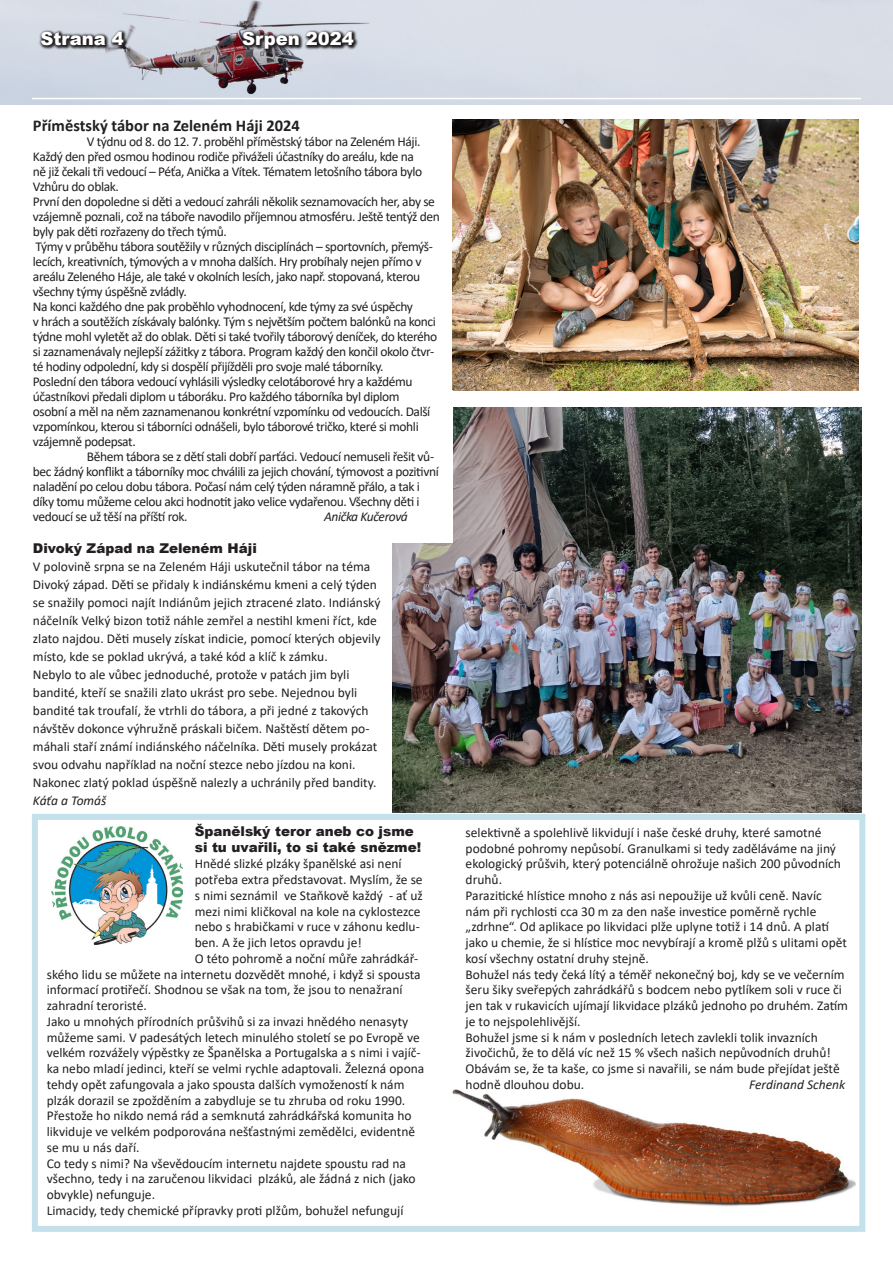
<style>
.page{position:relative;width:893px;height:1263px;background:#fff}
.page>*{position:absolute;margin:0;border:0;box-sizing:border-box;transform-origin:0 0}
.t1{font:900 18px "Arial";color:#fff}
.t2{font:700 16.5px "Calibri";color:#231f20}
.t3{font:13.5px/15.8px "Calibri";letter-spacing:-.005em;color:#231f20}
.t4{font:13.5px/15px "Calibri";letter-spacing:-.03em;color:#231f20}
.t5{font:900 13.5px/16.2px "Arial";color:#231f20}
.t6{font:italic 13.5px "Calibri";letter-spacing:-.015em;color:#231f20}
.s1{font-style:italic}
</style>
<div class="page">
<img style="left:0;top:0;width:893px;height:105px">
<img style="left:452px;top:1089px;width:403px;height:118px">
<img style="left:51px;top:827px;width:131px;height:117px">
<div style="left:32px;top:814px;width:833px;height:418px;border:6px solid #c4e0ea"></div>
<svg style="left:39px;top:29px;width:90px;height:21px;background:#707076"></svg>
<hr style="left:32px;top:98px;width:829px;height:1px;background:#fff">
<svg style="left:240px;top:29px;width:119px;height:25px;background:#706e73"></svg>
<img style="left:453px;top:119px;width:406px;height:271px">
<img style="left:393px;top:408px;width:468px;height:404px">
<div style="left:319px;top:390px;width:134px;height:153px;background:#fff"></div>
<p class="t1" style="left:40px;top:25px;width:85px">Strana 4</p>
<p class="t1" style="left:242px;top:25px;width:113px">Srpen 2024</p>
<p class="t2" style="left:33px;top:114px;width:268px">Příměstský tábor na Zeleném Háji 2024</p>
<p class="t4" style="left:87px;top:134px;width:335px">V týdnu od 8. do 12. 7. proběhl příměstský tábor na Zeleném Háji.</p>
<p class="t4" style="left:33px;top:149px;width:391px">Každý den před osmou hodinou rodiče přiváželi účastníky do areálu, kde na ně již čekali tři vedoucí – Péťa, Anička a Vítek. Tématem letošního tábora bylo<br>Vzhůru do oblak.</p>
<p class="t4" style="left:33px;top:194px;width:408px">První den dopoledne si děti a vedoucí zahráli několik seznamovacích her, aby se vzájemně poznali, což na táboře navodilo příjemnou atmosféru. Ještě tentýž den byly pak děti rozřazeny do třech týmů.</p>
<p class="t4" style="left:33px;top:239px;width:401px">Týmy v průběhu tábora soutěžily v různých disciplínách – sportovních, přemýš&shy;lecích, kreativních, týmových a v mnoha dalších. Hry probíhaly nejen přímo v areálu Zeleného Háje, ale také v okolních lesích, jako např. stopovaná, kterou všechny týmy úspěšně zvládly.</p>
<p class="t4" style="left:33px;top:299px;width:406px">Na konci každého dne pak proběhlo vyhodnocení, kde týmy za své úspěchy<br>v hrách a soutěžích získávaly balónky. Tým s největším počtem balónků na konci týdne mohl vyletět až do oblak. Děti si také tvořily táborový deníček, do kterého si zaznamenávaly nejlepší zážitky z tábora. Program každý den končil okolo čtvr&shy;té hodiny odpolední, kdy si dospělí přijížděli pro svoje malé táborníky.</p>
<p class="t4" style="left:33px;top:374px;width:399px">Poslední den tábora vedoucí vyhlásili výsledky celotáborové hry a každému účastníkovi předali diplom u táboráku. Pro každého táborníka byl diplom osobní a měl na něm zaznamenanou konkrétní vzpomínku od vedoucích. Další vzpomínkou, kterou si táborníci odnášeli, bylo táborové tričko, které si mohli vzájemně podepsat.</p>
<p class="t4" style="left:33px;top:449px;width:407px;text-indent:54px">Během tábora se z dětí stali dobří parťáci. Vedoucí nemuseli řešit vů&shy;bec žádný konflikt a táborníky moc chválili za jejich chování, týmovost a pozitivní naladění po celou dobu tábora. Počasí nám celý týden náramně přálo, a tak i díky tomu můžeme celou akci hodnotit jako velice vydařenou. Všechny děti i vedoucí se už těší na příští rok.</p>
<p class="t6" style="left:324px;top:508px;width:85px">Anička Kučerová</p>
<p class="t5" style="left:33px;top:540px;width:225px">Divoký Západ na Zeleném Háji</p>
<p class="t3" style="left:33px;top:557px;width:349px;line-height:18px">V polovině srpna se na Zeleném Háji uskutečnil tábor na téma Divoký západ. Děti se přidaly k indiánskému kmeni a celý týden se snažily pomoci najít Indiánům jejich ztracené zlato. Indiánský náčelník Velký bizon totiž náhle zemřel a nestihl kmeni říct, kde zlato najdou. Děti musely získat indicie, pomocí kterých objevily místo, kde se poklad ukrývá, a také kód a klíč k zámku.</p>
<p class="t3" style="left:33px;top:665px;width:346px;line-height:18px">Nebylo to ale vůbec jednoduché, protože v patách jim byli bandité, kteří se snažili zlato ukrást pro sebe. Nejednou byli bandité tak troufalí, že vtrhli do tábora, a při jedné z takových návštěv dokonce výhružně práskali bičem. Naštěstí dětem po&shy;máhali staří známí indiánského náčelníka. Děti musely prokázat svou odvahu například na noční stezce nebo jízdou na koni.<br>Nakonec zlatý poklad úspěšně nalezly a uchránily před bandity.<br><span class="s1">Káťa a Tomáš</span></p>
<p class="t5" style="left:195px;top:823px;width:228px">Španělský teror aneb co jsme si tu uvařili, to si také snězme!</p>
<p class="t3" style="left:195px;top:855px;width:230px">Hnědé slizké plzáky španělské asi není potřeba extra představovat. Myslím, že se s nimi seznámil ve Staňkově každý - ať už mezi nimi kličkoval na kole na cyklostezce nebo s hrabičkami v ruce v záhonu kedlu&shy;ben. A že jich letos opravdu je!</p>
<p class="t3" style="left:47px;top:950px;width:375px;text-indent:148px">O této pohromě a noční můře zahrádkář&shy;ského lidu se můžete na internetu dozvědět mnohé, i když si spousta informací protiřečí. Shodnou se však na tom, že jsou to nenažraní zahradní teroristé.</p>
<p class="t3" style="left:47px;top:1013px;width:379px">Jako u mnohých přírodních průšvihů si za invazi hnědého nenasyty můžeme sami. V padesátých letech minulého století se po Evropě ve velkém rozvážely výpěstky ze Španělska a Portugalska a s nimi i vajíč&shy;ka nebo mladí jedinci, kteří se velmi rychle adaptovali. Železná opona tehdy opět zafungovala a jako spousta dalších vymožeností k nám plzák dorazil se zpožděním a zabydluje se tu zhruba od roku 1990.<br>Přestože ho nikdo nemá rád a semknutá zahrádkářská komunita ho likviduje ve velkém podporována nešťastnými zemědělci, evidentně se mu u nás daří.</p>
<p class="t3" style="left:47px;top:1155px;width:370px">Co tedy s nimi? Na vševědoucím internetu najdete spoustu rad na všechno, tedy i na zaručenou likvidaci plzáků, ale žádná z nich (jako obvykle) nefunguje.</p>
<p class="t3" style="left:47px;top:1202px;width:358px">Limacidy, tedy chemické přípravky proti plžům, bohužel nefungují</p>
<p class="t3" style="left:466px;top:824px;width:383px">selektivně a spolehlivě likvidují i naše české druhy, které samotné podobné pohromy nepůsobí. Granulkami si tedy zaděláváme na jiný ekologický průšvih, který potenciálně ohrožuje našich 200 původních druhů.<br>Parazitické hlístice mnoho z nás asi nepoužije už kvůli ceně. Navíc nám při rychlosti cca 30 m za den naše investice poměrně rychle „zdrhne“. Od aplikace po likvidaci plže uplyne totiž i 14 dnů. A platí jako u chemie, že si hlístice moc nevybírají a kromě plžů s ulitami opět kosí všechny ostatní druhy stejně.</p>
<p class="t3" style="left:466px;top:966px;width:384px">Bohužel nás tedy čeká lítý a téměř nekonečný boj, kdy se ve večerním šeru šiky sveřepých zahrádkářů s bodcem nebo pytlíkem soli v ruce či jen tak v rukavicích ujímají likvidace plzáků jednoho po druhém. Zatím je to nejspolehlivější.<br>Bohužel jsme si k nám v posledních letech zavlekli tolik invazních živočichů, že to dělá víc než 15 % všech našich nepůvodních druhů!<br>Obávám se, že ta kaše, co jsme si navařili, se nám bude přejídat ještě hodně dlouhou dobu.</p>
<p class="t6" style="left:749px;top:1075px;width:98px">Ferdinand Schenk</p>
</div>
